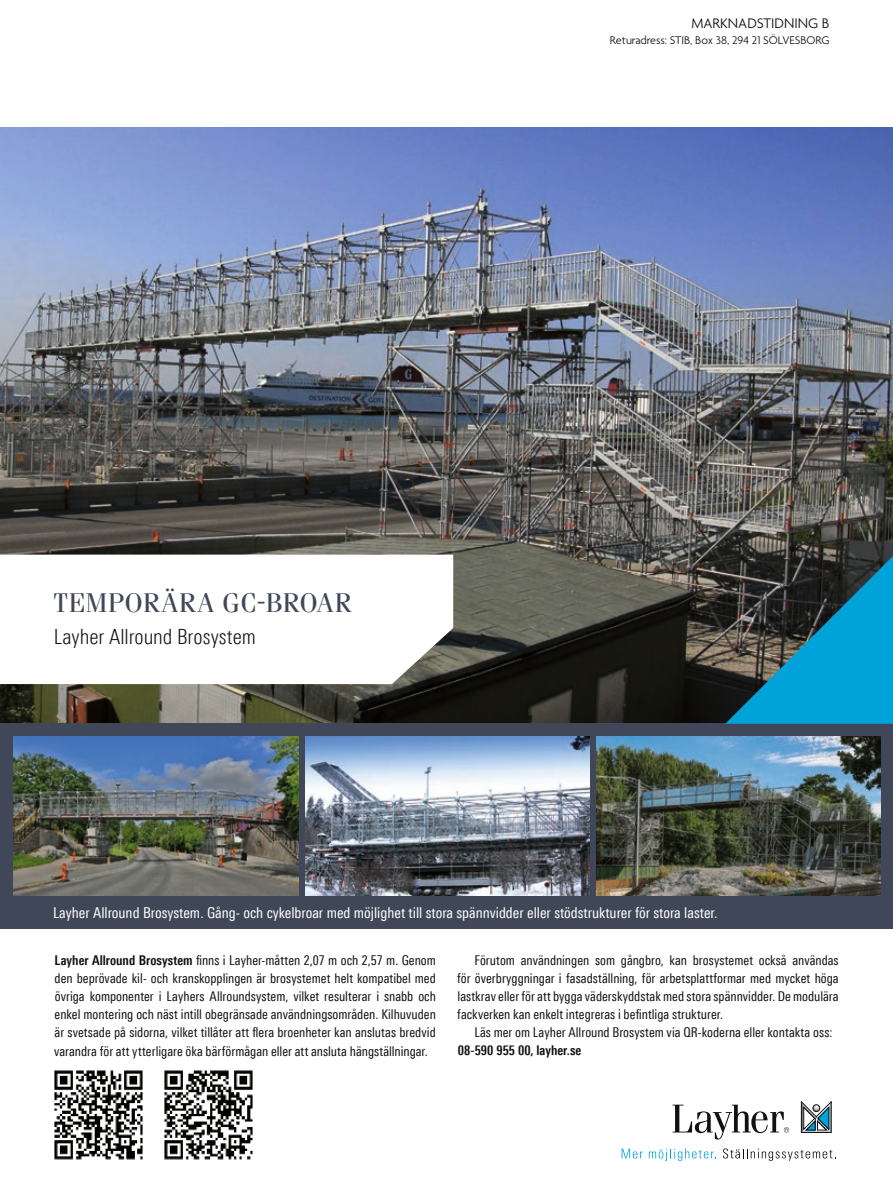
<style>
.page{position:relative;width:893px;height:1191px;background:#fff}
.page>*{position:absolute;margin:0;border:0;box-sizing:border-box;transform-origin:0 0}
.t1{font:27px "Fenice Pro ITC";letter-spacing:.025em;color:#404758}
.t2{font:300 21px "Linotype Univers 320 Cn";color:#11110f}
.t3{font:15px "Linotype Univers 420 Cn";color:#fff}
.t4{font:300 15px "Agenda";color:#11110f}
.t5{font:13.5px/18px "Linotype Univers 420 Cn";color:#11110f;text-align:justify}
.t6{font:700 13.5px "Linotype Univers 620 Cn";letter-spacing:.005em;color:#11110f}
.t7{font:300 12px "Agenda";color:#11110f}
.s1{font-family:"Linotype Univers 620 Cn";font-weight:700}
</style>
<div class="page">
<img style="left:0;top:128px;width:893px;height:596px">
<div style="left:0;top:724px;width:893px;height:183px;background:#404758"></div>
<svg style="left:801px;top:1101px;width:30px;height:31px"></svg>
<svg style="left:673px;top:1104px;width:116px;height:35px"></svg>
<svg style="left:622px;top:1148px;width:21px;height:10px"></svg>
<svg style="left:649px;top:1148px;width:67px;height:13px"></svg>
<svg style="left:723px;top:1148px;width:113px;height:13px"></svg>
<svg style="left:0;top:554px;width:453px;height:130px"></svg>
<img style="left:597px;top:736px;width:283px;height:159px">
<img style="left:13px;top:736px;width:285px;height:159px">
<svg style="left:725px;top:556px;width:168px;height:168px;background:#1c6981"></svg>
<div style="left:0;top:897px;width:893px;height:32px;background:#404758"></div>
<img style="left:54px;top:1070px;width:89px;height:90px">
<img style="left:164px;top:1070px;width:89px;height:90px">
<img style="left:305px;top:736px;width:285px;height:159px">
<h1 class="t1" style="left:54px;top:586px;width:299px">TEMPORÄRA GC-BROAR</h1>
<h2 class="t2" style="left:54px;top:625px;width:204px">Layher Allround Brosystem</h2>
<p class="t4" style="left:691px;top:15px;width:139px">MARKNADSTIDNING B</p>
<p class="t7" style="left:610px;top:34px;width:221px">Returadress: STIB, Box 38, 294 21 SÖLVESBORG</p>
<p class="t3" style="left:53px;top:903px;width:666px">Layher Allround Brosystem. Gång- och cykelbroar med möjlighet till stora spännvidder eller stödstrukturer för stora laster.</p>
<p class="t5" style="left:54px;top:951px;width:383px"><span class="s1">Layher Allround Brosystem</span> finns i Layher-måtten 2,07 m och 2,57 m. Genom den beprövade kil- och kranskopplingen är brosystemet helt kompatibel med övriga komponenter i Layhers Allroundsystem, vilket resulterar i snabb och enkel montering och näst intill obegränsade användningsområden. Kilhuvuden är svetsade på sidorna, vilket tillåter att flera broenheter kan anslutas bredvid varandra för att ytterligare öka bärförmågan eller att ansluta hängställningar.</p>
<p class="t5" style="left:457px;top:951px;width:383px;text-indent:17px">Förutom användningen som gångbro, kan brosystemet också användas för överbryggningar i fasadställning, för arbetsplattformar med mycket höga lastkrav eller för att bygga väderskyddstak med stora spännvidder. De modulära fackverken kan enkelt integreras i befintliga strukturer.</p>
<p class="t5" style="left:474px;top:1023px;width:360px">Läs mer om Layher Allround Brosystem via QR-koderna eller kontakta oss:</p>
<p class="t6" style="left:458px;top:1042px;width:125px">08-590 955 00, layher.se</p>
</div>
